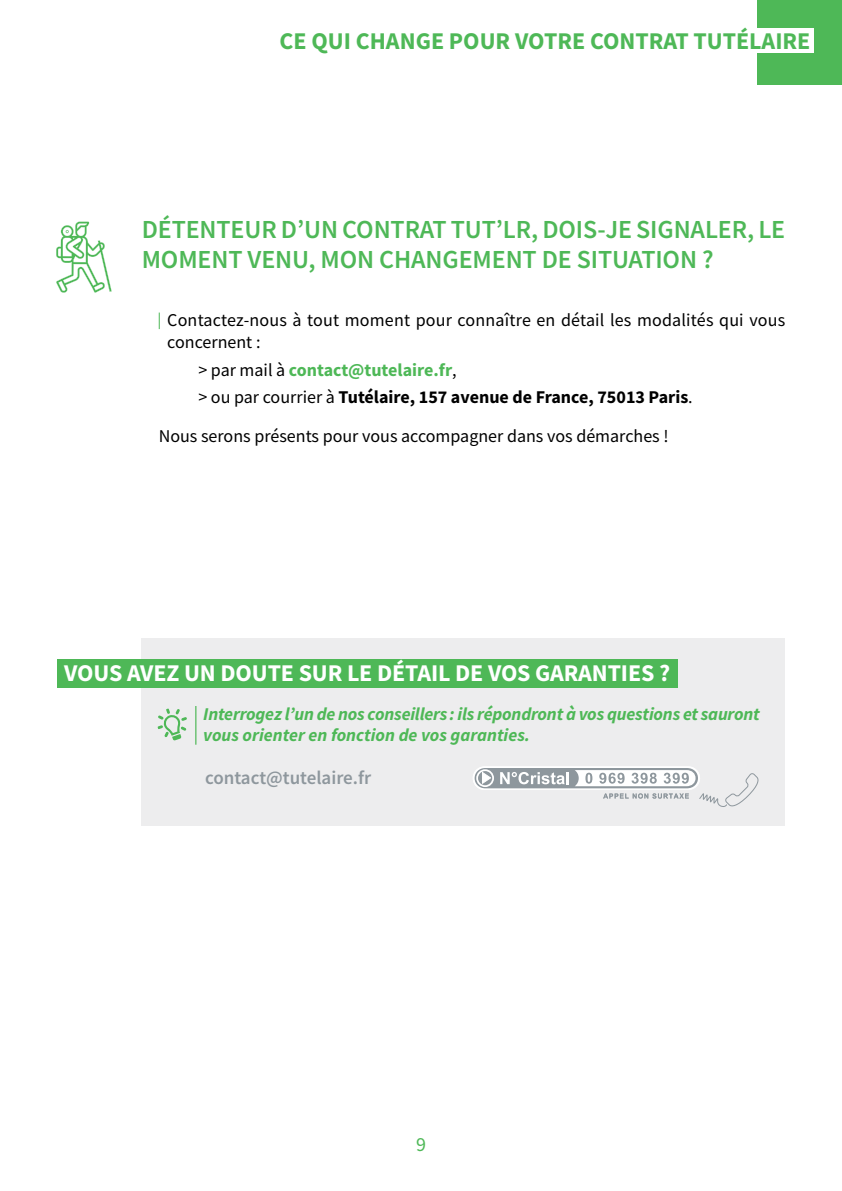
<style>
.page{position:relative;width:842px;height:1191px;background:#fff}
.page>*{position:absolute;margin:0;border:0;box-sizing:border-box;transform-origin:0 0}
.t1{font:600 26px/30px "Source Sans Pro";letter-spacing:-.005em;color:#4eb857}
.t2{font:700 24px "Source Sans Pro";letter-spacing:-.005em;color:#fff}
.t3{font:700 24px "Source Sans Pro";color:#4eb857}
.t4{font:20px "Source Sans Pro";color:#4eb857}
.t5{font:600 19px "Source Sans Pro";color:#8e979d}
.t6{font:18px/22px "Source Sans Pro";color:#000}
.t7{font:italic 700 18px/21px "Source Sans Pro";letter-spacing:-.01em;color:#4eb857}
.t8{font:700 18px/27.6px "Source Sans Pro";color:#000}
.s1{font-weight:400}
.s2{color:#4eb857}
</style>
<div class="page">
<div style="left:757px;top:0;width:85px;height:85px;background:#4eb857"></div>
<div style="left:715px;top:28px;width:99px;height:25px;background:#fff"></div>
<svg style="left:159px;top:312px;width:1px;height:17px"></svg>
<svg style="left:56px;top:221px;width:56px;height:72px"></svg>
<div style="left:141px;top:638px;width:644px;height:187px;background:#ededee"></div>
<div style="left:57px;top:659px;width:620px;height:28px;background:#4eb857"></div>
<svg style="left:157px;top:708px;width:30px;height:32px"></svg>
<hr style="left:195px;top:706px;width:1px;height:38px;background:#4eb857">
<svg style="left:475px;top:766px;width:284px;height:41px"></svg>
<h2 class="t3" style="left:279px;top:24px;width:532px">CE QUI CHANGE POUR VOTRE CONTRAT TUTÉLAIRE</h2>
<h1 class="t1" style="left:142px;top:217px;width:645px">DÉTENTEUR D’UN CONTRAT TUT’LR, DOIS-JE SIGNALER, LE<br>MOMENT VENU, MON CHANGEMENT DE SITUATION ?</h1>
<p class="t6" style="left:167px;top:310px;width:619px">Contactez-nous à tout moment pour connaître en détail les modalités qui vous concernent :</p>
<p class="t8" style="left:198px;top:356px;width:496px"><span class="s1">&gt; par mail à</span> <span class="s2">CONTACT@TUTELAIRE.FR</span><span class="s1">,<br>&gt; ou par courrier à</span> TUTÉLAIRE, 157 AVENUE DE FRANCE, 75013 PARIS<span class="s1">.</span></p>
<p class="t6" style="left:159px;top:427px;width:511px">Nous serons présents pour vous accompagner dans vos démarches !</p>
<h2 class="t2" style="left:64px;top:657px;width:607px">VOUS AVEZ UN DOUTE SUR LE DÉTAIL DE VOS GARANTIES ?</h2>
<p class="t7" style="left:203px;top:705px;width:558px">Interrogez l’un de nos conseillers : ils répondront à vos questions et sauront vous orienter en fonction de vos garanties.</p>
<p class="t5" style="left:205px;top:765px;width:168px">contact@tutelaire.fr</p>
<p class="t4" style="left:416px;top:1136px;width:11px">9</p>
</div>
